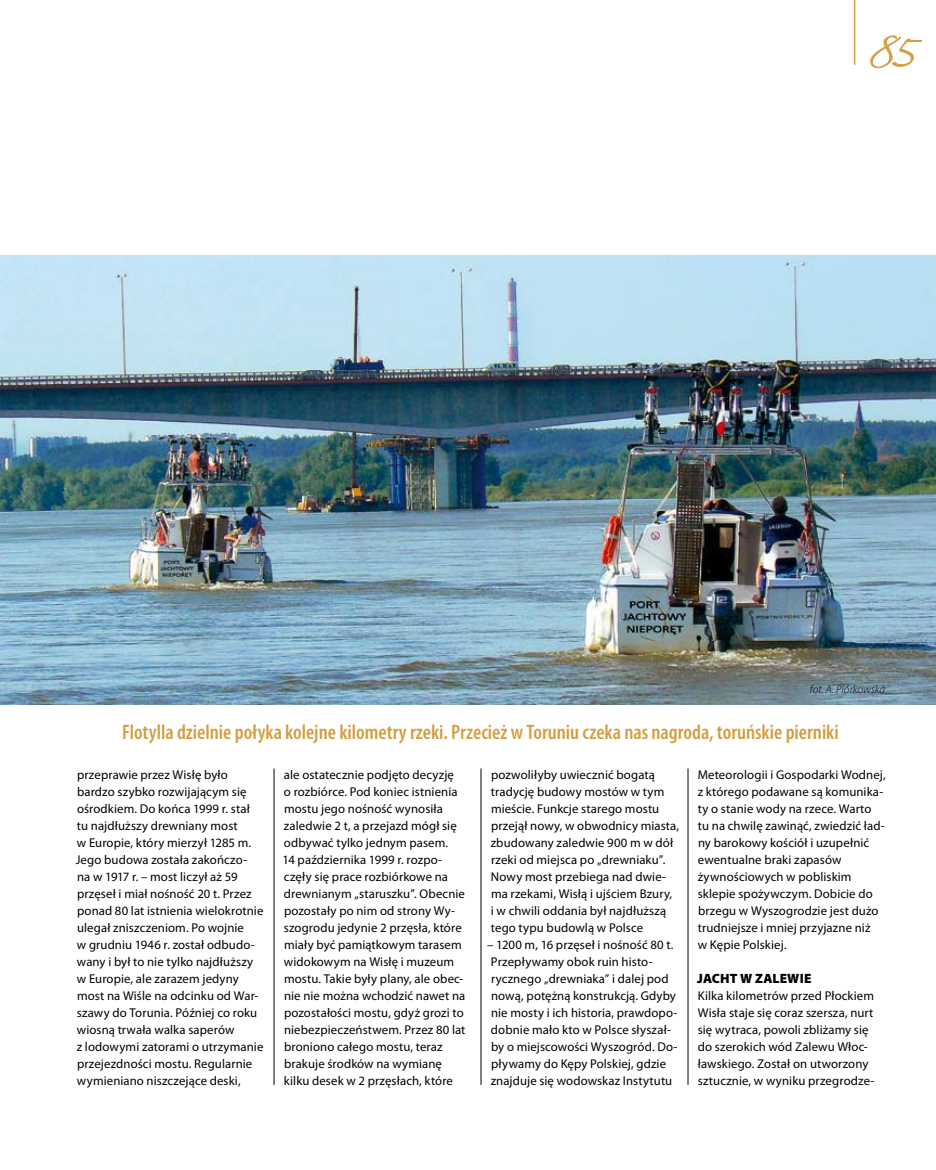
<style>
.page{position:relative;width:936px;height:1170px;background:#fff}
.page>*{position:absolute;margin:0;border:0;box-sizing:border-box;transform-origin:0 0}
.t1{font:49.5px "Scriptina";color:#d39f45}
.t2{font:600 condensed 21px "Myriad Pro";color:#d39f45}
.t3{font:900 13.5px "Myriad Pro";letter-spacing:.005em;color:#000}
.t4{font:12.75px/17px "Myriad Pro";letter-spacing:.01em;color:#000}
.t5{font:italic 300 11.25px "Myriad Pro";color:#000}
</style>
<div class="page">
<hr style="left:480px;top:768px;width:1px;height:316px;background:#000">
<hr style="left:274px;top:768px;width:1px;height:316px;background:#000">
<hr style="left:687px;top:768px;width:1px;height:316px;background:#000">
<svg style="left:870px;top:35px;width:52px;height:33px"></svg>
<hr style="left:853px;top:0;width:2px;height:65px;background:#d39f45">
<img style="left:0;top:255px;width:935px;height:449px">
<h1 class="t1" style="left:869px;top:19px;width:48px">85</h1>
<p class="t5" style="left:809px;top:682px;width:77px">fot. A. Piórkowska</p>
<h2 class="t2" style="left:122px;top:719px;width:718px">Flotylla dzielnie połyka kolejne kilometry rzeki. Przecież w Toruniu czeka nas nagroda, toruńskie pierniki</h2>
<p class="t4" style="left:76px;top:765px;width:189px">przeprawie przez Wisłę było bardzo szybko rozwijającym się ośrodkiem. Do końca 1999 r. stał<br>tu najdłuższy drewniany most<br>w Europie, który mierzył 1285 m.<br>Jego budowa została zakończo&shy;na w 1917 r. – most liczył aż 59 przęseł i miał nośność 20 t. Przez ponad 80 lat istnienia wielokrotnie ulegał zniszczeniom. Po wojnie<br>w grudniu 1946 r. został odbudo&shy;wany i był to nie tylko najdłuższy w Europie, ale zarazem jedyny most na Wiśle na odcinku od War&shy;szawy do Torunia. Później co roku wiosną trwała walka saperów<br>z lodowymi zatorami o utrzymanie przejezdności mostu. Regularnie wymieniano niszczejące deski,</p>
<p class="t4" style="left:282px;top:765px;width:184px">ale ostatecznie podjęto decyzję<br>o rozbiórce. Pod koniec istnienia mostu jego nośność wynosiła zaledwie 2 t, a przejazd mógł się odbywać tylko jednym pasem.<br>14 października 1999 r. rozpo&shy;częły się prace rozbiórkowe na drewnianym „staruszku”. Obecnie pozostały po nim od strony Wy&shy;szogrodu jedynie 2 przęsła, które miały być pamiątkowym tarasem widokowym na Wisłę i muzeum mostu. Takie były plany, ale obec&shy;nie nie można wchodzić nawet na pozostałości mostu, gdyż grozi to niebezpieczeństwem. Przez 80 lat broniono całego mostu, teraz brakuje środków na wymianę kilku desek w 2 przęsłach, które</p>
<p class="t4" style="left:490px;top:765px;width:190px">pozwoliłyby uwiecznić bogatą tradycję budowy mostów w tym mieście. Funkcje starego mostu przejął nowy, w obwodnicy miasta, zbudowany zaledwie 900 m w dół rzeki od miejsca po „drewniaku”.<br>Nowy most przebiega nad dwie&shy;ma rzekami, Wisłą i ujściem Bzury,<br>i w chwili oddania był najdłuższą tego typu budowlą w Polsce</p>
<p class="t4" style="left:487px;top:935px;width:192px">– 1200 m, 16 przęseł i nośność 80 t.<br>Przepływamy obok ruin histo&shy;rycznego „drewniaka” i dalej pod nową, potężną konstrukcją. Gdyby nie mosty i ich historia, prawdopo&shy;dobnie mało kto w Polsce słyszał&shy;by o miejscowości Wyszogród. Do&shy;pływamy do Kępy Polskiej, gdzie znajduje się wodowskaz Instytutu</p>
<p class="t4" style="left:697px;top:765px;width:189px">Meteorologii i Gospodarki Wodnej, z którego podawane są komunika&shy;ty o stanie wody na rzece. Warto tu na chwilę zawinąć, zwiedzić ład&shy;ny barokowy kościół i uzupełnić ewentualne braki zapasów żywnościowych w pobliskim sklepie spożywczym. Dobicie do brzegu w Wyszogrodzie jest dużo trudniejsze i mniej przyjazne niż<br>w Kępie Polskiej.</p>
<p class="t3" style="left:697px;top:969px;width:116px">JACHT W ZALEWIE</p>
<p class="t4" style="left:697px;top:986px;width:178px">Kilka kilometrów przed Płockiem<br>Wisła staje się coraz szersza, nurt się wytraca, powoli zbliżamy się do szerokich wód Zalewu Włoc&shy;ławskiego. Został on utworzony sztucznie, w wyniku przegrodze-</p>
</div>
